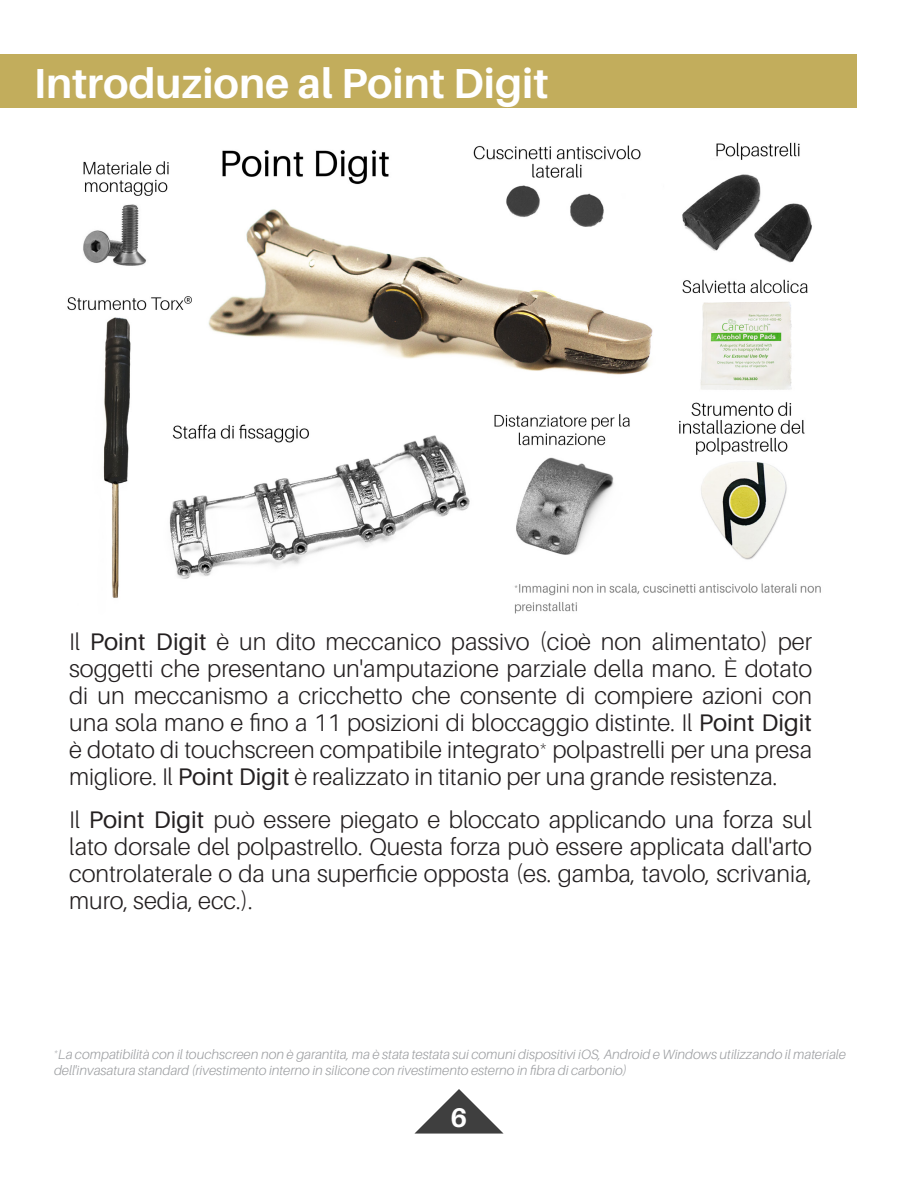
<style>
.page{position:relative;width:918px;height:1188px;background:#fff}
.page>*{position:absolute;margin:0;border:0;box-sizing:border-box;transform-origin:0 0}
.regular_paragraph{font:700 42px "Aileron";color:#fff}
.Paragraph_Style_1{font:700 27px "Aileron";color:#fff}
.regular_paragraph-2{font:300 24px/27px "Aileron";color:#231f20;text-align:justify}
.t1{font:italic 300 13.5px/16.2px "Aileron";color:#9d9fa2}
.s1{font-weight:400}
</style>
<div class="page">
<img style="left:67px;top:142px;width:754px;height:472px">
<div style="left:0;top:54px;width:856px;height:54px;background:#c2ad5c"></div>
<svg style="left:414px;top:1089px;width:90px;height:45px"></svg>
<p class="regular_paragraph" style="left:34px;top:60px;width:516px">Introduzione al Point Digit</p>
<p class="regular_paragraph-2" style="left:69px;top:628px;width:745px">Il <span class="s1">Point Digit</span> è un dito meccanico passivo (cioè non alimentato) per soggetti che presentano un'amputazione parziale della mano. È dotato di un meccanismo a cricchetto che consente di compiere azioni con una sola mano e fino a 11 posizioni di bloccaggio distinte. Il <span class="s1">Point Digit </span>è dotato di touchscreen compatibile integrato<sup>*</sup> polpastrelli per una presa migliore. Il <span class="s1">Point Digit</span> è realizzato in titanio per una grande resistenza.</p>
<p class="regular_paragraph-2" style="left:69px;top:806px;width:745px">Il <span class="s1">Point Digit</span> può essere piegato e bloccato applicando una forza sul lato dorsale del polpastrello. Questa forza può essere applicata dall'arto controlaterale o da una superficie opposta (es. gamba, tavolo, scrivania, muro, sedia, ecc.).</p>
<p class="t1" style="left:54px;top:1046px;width:794px"><sup>*</sup>La compatibilità con il touchscreen non è garantita, ma è stata testata sui comuni dispositivi iOS, Android e Windows utilizzando il materiale dell'invasatura standard (rivestimento interno in silicone con rivestimento esterno in fibra di carbonio)</p>
<p class="Paragraph_Style_1" style="left:451px;top:1102px;width:18px">6</p>
</div>
